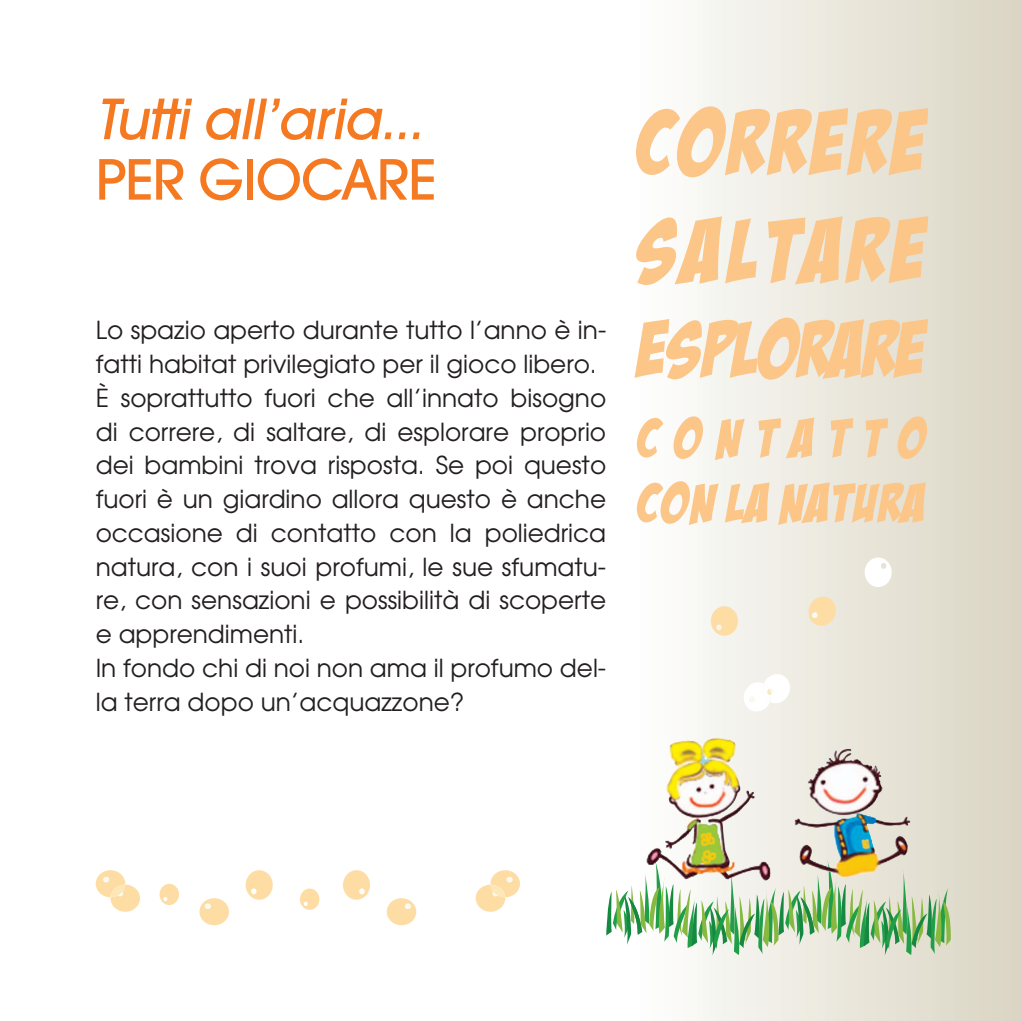
<style>
.page{position:relative;width:1021px;height:1021px;background:#fff}
.page>*{position:absolute;margin:0;border:0;box-sizing:border-box;transform-origin:0 0}
.t1{font:90px/108px "Bada Boom BB";letter-spacing:.075em;color:#fdc689}
.t2{font:78.75px "Bada Boom BB";letter-spacing:.015em;color:#fdc689}
.t3{font:italic 500 54.68px "Avant Garde";color:#f47921}
.t4{font:500 54.68px "Avant Garde";letter-spacing:-.02em;color:#f47921}
.t5{font:54px/64.8px "Bada Boom BB";letter-spacing:.05em;color:#fdc689}
.t6{font:24.75px/33.8px "Avant Garde";color:#231f20}
</style>
<div class="page">
<div style="left:638px;top:0;width:382px;height:1020px;background:linear-gradient(to right,#fcfcf9,#d9d3c2)"></div>
<svg style="left:199px;top:898px;width:30px;height:27px"></svg>
<svg style="left:96px;top:870px;width:44px;height:41px"></svg>
<svg style="left:387px;top:898px;width:29px;height:27px"></svg>
<svg style="left:475px;top:870px;width:45px;height:41px"></svg>
<svg style="left:806px;top:594px;width:31px;height:33px"></svg>
<div style="left:811px;top:612px;width:7px;height:6px;background:#f6faef;border-radius:2px"></div>
<svg style="left:741px;top:672px;width:51px;height:41px"></svg>
<div style="left:748px;top:696px;width:7px;height:6px;background:#f6faef;border-radius:2px"></div>
<svg style="left:711px;top:606px;width:27px;height:29px"></svg>
<svg style="left:864px;top:557px;width:27px;height:30px"></svg>
<svg style="left:159px;top:883px;width:20px;height:22px"></svg>
<svg style="left:300px;top:888px;width:19px;height:21px"></svg>
<svg style="left:606px;top:860px;width:346px;height:95px"></svg>
<svg style="left:246px;top:870px;width:27px;height:29px"></svg>
<svg style="left:343px;top:870px;width:27px;height:29px"></svg>
<img style="left:647px;top:740px;width:55px;height:129px">
<h3 class="t3" style="left:96px;top:85px;width:341px">Tuttiall’aria...</h3>
<h3 class="t4" style="left:96px;top:146px;width:342px">pER GIOCARE</h3>
<p class="t6" style="left:96px;top:313px;width:512px">Lo spazio aperto durante tutto l’anno è in&shy;fatti habitat privilegiato per il gioco libero.<br>È soprattutto fuori che all’innato bisogno di correre, di saltare, di esplorare proprio dei bambini trova risposta. Se poi questo fuori è un giardino allora questo è anche occasione di contatto con la poliedrica natura, con i suoi profumi, le sue sfumatu&shy;re, con sensazioni e possibilità di scoperte e apprendimenti.<br>In fondo chi di noi non ama il profumo del&shy;la terra dopo un’acquazzone?</p>
<h1 class="t1" style="left:638px;top:90px;width:288px">CORRERE<br>SALTARE</h1>
<h2 class="t2" style="left:638px;top:308px;width:288px">ESPLORARE</h2>
<h3 class="t5" style="left:638px;top:406px;width:289px">CONTATTO<br>CON LA NATURA</h3>
</div>
